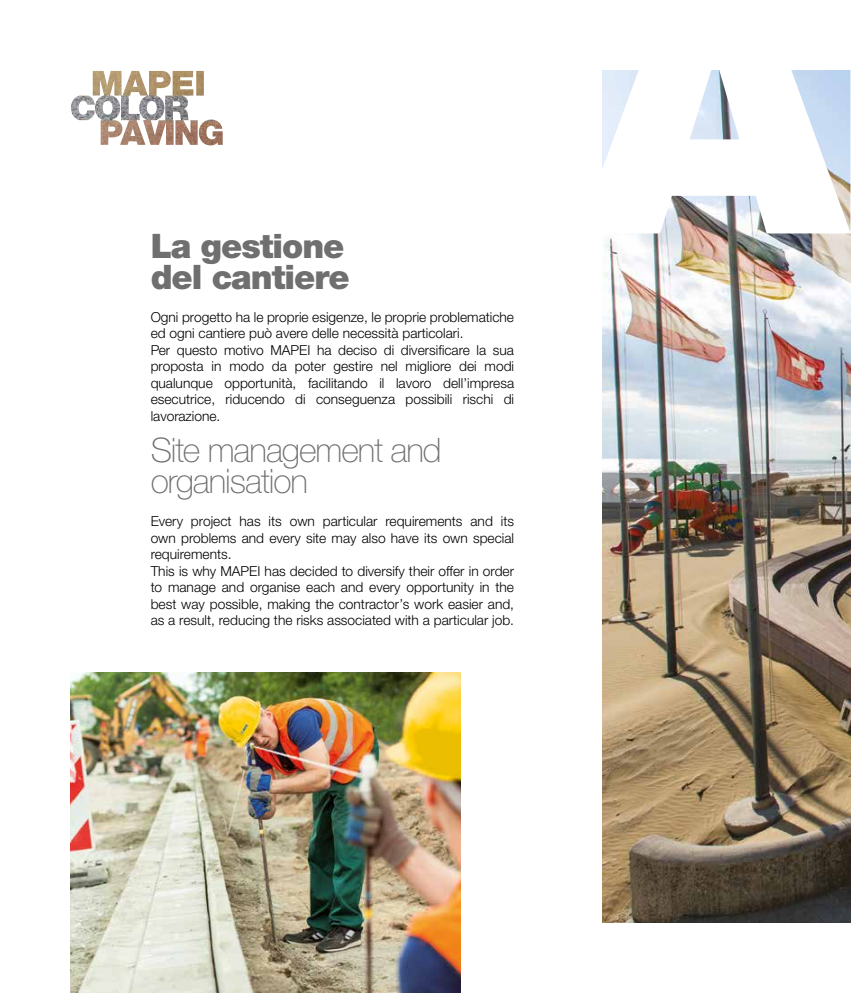
<style>
.page{position:relative;width:851px;height:993px;background:#fff}
.page>*{position:absolute;margin:0;border:0;box-sizing:border-box;transform-origin:0 0}
.t1{font:100 33.75px/31.2px "Helvetica Neue LTW1 G";letter-spacing:-.03em;color:#706f6f}
.t2{font:900 33.75px/31.2px "Helvetica Neue LTW1 G";letter-spacing:-.03em;color:#706f6f}
.t3{font:300 13.75px/16.5px "Helvetica Neue LTW1 G";color:#000}
</style>
<div class="page">
<img style="left:602px;top:233px;width:248px;height:688px">
<img style="left:71px;top:672px;width:390px;height:320px">
<svg style="left:602px;top:70px;width:248px;height:163px"></svg>
<img style="left:71px;top:71px;width:152px;height:74px">
<h1 class="t2" style="left:151px;top:230px;width:200px">La gestione del cantiere</h1>
<p class="t3" style="left:151px;top:308px;width:365px">Ogni progetto ha le proprie esigenze, le proprie problematiche ed ogni cantiere può avere delle necessità particolari.<br>Per questo motivo MAPEI ha deciso di diversificare la sua proposta in modo da poter gestire nel migliore dei modi qualunque opportunità, facilitando il lavoro dell’impresa esecutrice, riducendo di conseguenza possibili rischi di lavorazione.</p>
<h1 class="t1" style="left:151px;top:434px;width:292px">Site management and organisation</h1>
<p class="t3" style="left:151px;top:513px;width:365px">Every project has its own particular requirements and its own problems and every site may also have its own special requirements.<br>This is why MAPEI has decided to diversify their offer in order to manage and organise each and every opportunity in the best way possible, making the contractor’s work easier and, as a result, reducing the risks associated with a particular job.</p>
</div>
